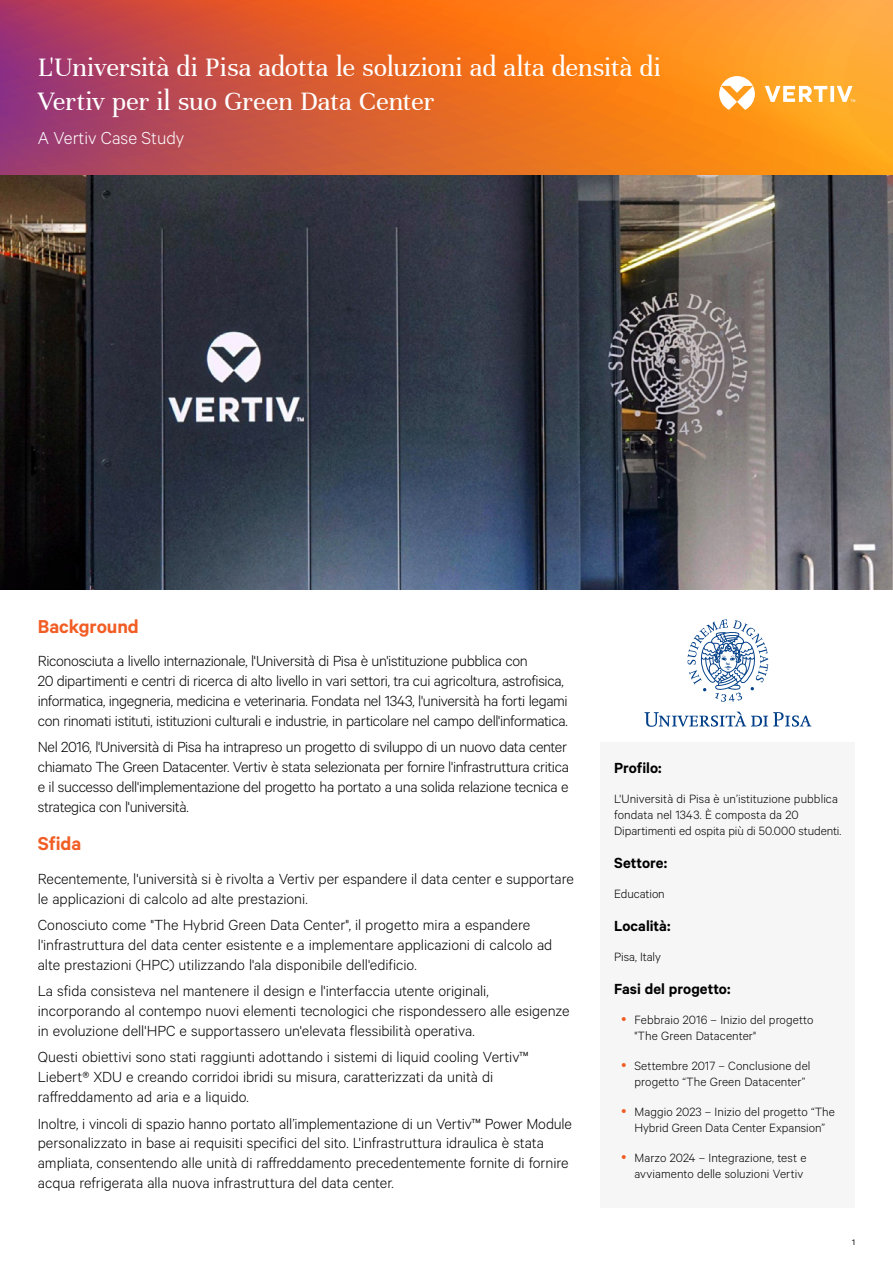
<style>
.page{position:relative;width:893px;height:1263px;background:#fff}
.page>*{position:absolute;margin:0;border:0;box-sizing:border-box;transform-origin:0 0}
.t1{font:28.5px/34.2px "Unna";letter-spacing:-.01em;color:#fff}
.t2{font:600 21px "Calibre";color:#f15d24}
.t3{font:300 19.5px "Calibre";color:#fff}
.t4{font:300 16.5px/19.8px "Calibre";letter-spacing:-.005em;color:#000}
.t5{font:300 16.5px/19.8px "Calibre";letter-spacing:-.025em;color:#000}
.t6{font:600 16.5px "Calibre";color:#000}
.t7{font:300 13.5px/16.2px "Calibre";color:#000}
.t8{font:9px "Calibre";color:#000}
</style>
<div class="page">
<svg style="left:0;top:0;width:893px;height:175px;background:#df6c32"></svg>
<svg style="left:719px;top:76px;width:136px;height:34px"></svg>
<img style="left:0;top:175px;width:893px;height:414px">
<div style="left:601px;top:742px;width:254px;height:466px;background:#f6f6f6"></div>
<svg style="left:644px;top:712px;width:167px;height:15px"></svg>
<svg style="left:688px;top:619px;width:80px;height:83px"></svg>
<h1 class="t1" style="left:38px;top:50px;width:625px">L'Università di Pisa adotta le soluzioni ad alta densità di<br>Vertiv per il suo Green Data Center</h1>
<p class="t3" style="left:38px;top:126px;width:148px">A Vertiv Case Study</p>
<p class="t2" style="left:38px;top:614px;width:103px">Background</p>
<p class="t5" style="left:38px;top:650px;width:532px">Riconosciuta a livello internazionale, l'Università di Pisa è un'istituzione pubblica con<br>20 dipartimenti e centri di ricerca di alto livello in vari settori, tra cui agricoltura, astrofisica, informatica, ingegneria, medicina e veterinaria. Fondata nel 1343, l'università ha forti legami con rinomati istituti, istituzioni culturali e industrie, in particolare nel campo dell'informatica.</p>
<p class="t4" style="left:38px;top:736px;width:533px;text-align:justify">Nel 2016, l'Università di Pisa ha intrapreso un progetto di sviluppo di un nuovo data center chiamato The Green Datacenter. Vertiv è stata selezionata per fornire l'infrastruttura critica e il successo dell'implementazione del progetto ha portato a una solida relazione tecnica e strategica con l'università.</p>
<p class="t2" style="left:38px;top:831px;width:45px">Sfida</p>
<p class="t4" style="left:38px;top:868px;width:537px">Recentemente, l'università si è rivolta a Vertiv per espandere il data center e supportare le applicazioni di calcolo ad alte prestazioni.</p>
<p class="t4" style="left:38px;top:914px;width:516px">Conosciuto come "The Hybrid Green Data Center", il progetto mira a espandere l'infrastruttura del data center esistente e a implementare applicazioni di calcolo ad alte prestazioni (HPC) utilizzando l'ala disponibile dell'edificio.</p>
<p class="t4" style="left:38px;top:980px;width:533px">La sfida consisteva nel mantenere il design e l'interfaccia utente originali, incorporando al contempo nuovi elementi tecnologici che rispondessero alle esigenze in evoluzione dell'HPC e supportassero un'elevata flessibilità operativa.</p>
<p class="t4" style="left:38px;top:1046px;width:492px">Questi obiettivi sono stati raggiunti adottando i sistemi di liquid cooling Vertiv™<br>Liebert® XDU e creando corridoi ibridi su misura, caratterizzati da unità di raffreddamento ad aria e a liquido.</p>
<p class="t4" style="left:38px;top:1113px;width:536px">Inoltre, i vincoli di spazio hanno portato all’implementazione di un Vertiv™ Power Module personalizzato in base ai requisiti specifici del sito. L'infrastruttura idraulica è stata ampliata, consentendo alle unità di raffreddamento precedentemente fornite di fornire acqua refrigerata alla nuova infrastruttura del data center.</p>
<p class="t6" style="left:614px;top:758px;width:49px">Profilo:</p>
<p class="t7" style="left:614px;top:790px;width:229px">L'Università di Pisa è un’istituzione pubblica fondata nel 1343. È composta da 20<br>Dipartimenti ed ospita più di 50.000 studenti.</p>
<p class="t6" style="left:614px;top:853px;width:54px">Settore:</p>
<p class="t7" style="left:614px;top:885px;width:52px">Education</p>
<p class="t6" style="left:614px;top:916px;width:58px">Località:</p>
<p class="t7" style="left:614px;top:948px;width:48px">Pisa, Italy</p>
<p class="t6" style="left:614px;top:979px;width:118px">Fasi del progetto:</p>
<p class="t7" style="left:634px;top:1011px;width:181px">Febbraio 2016 – Inizio del progetto "The Green Datacenter"</p>
<p class="t7" style="left:634px;top:1057px;width:178px">Settembre 2017 – Conclusione del progetto “The Green Datacenter”</p>
<p class="t7" style="left:634px;top:1103px;width:202px">Maggio 2023 – Inizio del progetto “The<br>Hybrid Green Data Center Expansion”</p>
<p class="t7" style="left:634px;top:1149px;width:174px">Marzo 2024 – Integrazione, test e avviamento delle soluzioni Vertiv</p>
<p class="t8" style="left:852px;top:1236px;width:4px">1</p>
</div>
